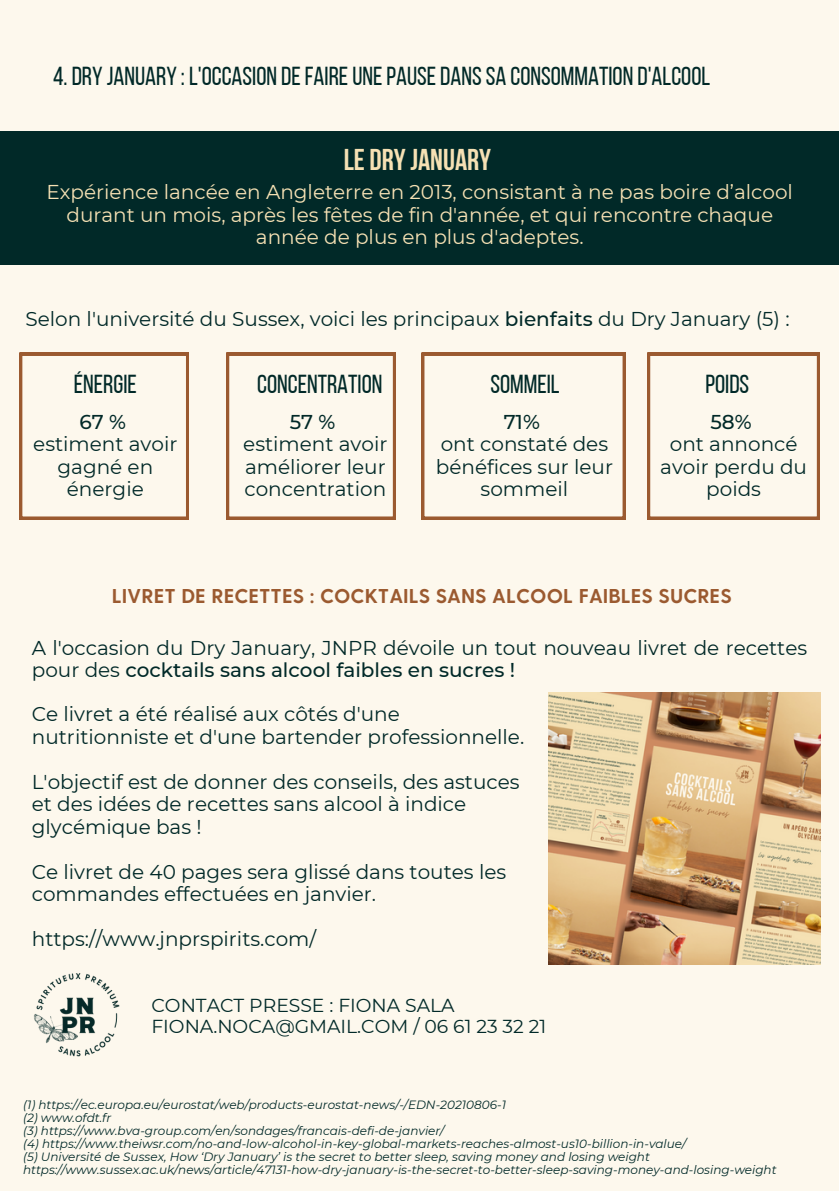
<style>
.page{position:relative;width:839px;height:1191px;background:#fff}
.page>*{position:absolute;margin:0;border:0;box-sizing:border-box;transform-origin:0 0}
.t1{font:700 30px "Bebas Neue";color:#f6e1b4}
.t2{font:26px "Bebas Neue";color:#012928}
.t3{font:20px/22.4px "Montserrat";color:#012928}
.t4{font:20px/22.6px "Montserrat";color:#f6e1b4;text-align:center}
.t5{font:700 20px "Greycliff CF";color:#9b5a30}
.t6{font:500 20px "Montserrat";color:#012928}
.t7{font:18.8px/21px "Montserrat";color:#012928}
.t8{font:italic 12px/13px "Montserrat";color:#012928}
.s1{font-weight:500}
</style>
<div class="page">
<div style="left:0;top:0;width:838px;height:1191px;background:#fdf8ed"></div>
<img style="left:34px;top:973px;width:86px;height:84px">
<svg style="left:19px;top:353px;width:170px;height:166px"></svg>
<svg style="left:647px;top:353px;width:172px;height:166px"></svg>
<svg style="left:226px;top:353px;width:170px;height:166px"></svg>
<svg style="left:421px;top:353px;width:204px;height:166px"></svg>
<div style="left:0;top:131px;width:838px;height:134px;background:#012928"></div>
<img style="left:549px;top:693px;width:271px;height:271px">
<h2 class="t2" style="left:53px;top:65px;width:658px">4. DRY JANUARY : L'OCCASION DEFAIREUNEPAUSEDANSSA CONSOMMATION D'ALCOOL</h2>
<h1 class="t1" style="left:343px;top:148px;width:149px">LE DRYJANUARY</h1>
<p class="t4" style="left:46px;top:181px;width:748px">Expérience lancée en Angleterre en 2013, consistant à ne pas boire d’alcool durant un mois, après les fêtes de fin d'année, et qui rencontre chaque année de plus en plus d'adeptes.</p>
<p class="t3" style="left:26px;top:308px;width:765px">Selon l'université du Sussex, voici les principaux <span class="s1">bienfaits</span> du Dry January (5) :</p>
<h2 class="t2" style="left:74px;top:373px;width:65px">ÉNERGIE</h2>
<p class="t6" style="left:79px;top:410px;width:48px">67 %</p>
<p class="t3" style="left:33px;top:433px;width:146px;text-align:center">estiment avoir gagné en énergie</p>
<h2 class="t2" style="left:257px;top:373px;width:127px">CONCENTRATION</h2>
<p class="t6" style="left:290px;top:410px;width:47px">57 %</p>
<p class="t3" style="left:243px;top:433px;width:146px;text-align:justify">estiment avoir améliorer leur concentration</p>
<h2 class="t2" style="left:490px;top:373px;width:71px">SOMMEIL</h2>
<p class="t6" style="left:503px;top:410px;width:38px">71%</p>
<p class="t3" style="left:436px;top:433px;width:179px;text-align:center">ont constaté des bénéfices sur leur sommeil</p>
<h2 class="t2" style="left:705px;top:373px;width:45px">POIDS</h2>
<p class="t6" style="left:710px;top:410px;width:43px">58%</p>
<p class="t3" style="left:660px;top:433px;width:148px;text-align:center">ont annoncé avoir perdu du poids</p>
<p class="t5" style="left:112px;top:583px;width:621px">LIVRET DE RECETTES : COCKTAILS SANS ALCOOL FAIBLES SUCRES</p>
<p class="t3" style="left:32px;top:636px;width:776px">A l'occasion du Dry January, JNPR dévoile un tout nouveau livret de recettes pour des <span class="s1">cocktails sans alcool faibles en sucres !</span></p>
<p class="t3" style="left:32px;top:703px;width:494px">Ce livret a été réalisé aux côtés d'une nutritionniste et d'une bartender professionnelle.</p>
<p class="t3" style="left:32px;top:771px;width:489px">L'objectif est de donner des conseils, des astuces et des idées de recettes sans alcool à indice glycémique bas !</p>
<p class="t3" style="left:32px;top:861px;width:476px">Ce livret de 40 pages sera glissé dans toutes les commandes effectuées en janvier.</p>
<p class="t3" style="left:32px;top:928px;width:286px">https://www.jnprspirits.com/</p>
<p class="t7" style="left:151px;top:995px;width:396px">CONTACT PRESSE : FIONA SALA<br>FIONA.NOCA@GMAIL.COM / 06 61 23 32 21</p>
<p class="t8" style="left:23px;top:1099px;width:755px">(1) https://ec.europa.eu/eurostat/web/products-eurostat-news/-/EDN-20210806-1<br>(2) www.ofdt.fr<br>(3) https://www.bva-group.com/en/sondages/francais-defi-de-janvier/<br>(4) https://www.theiwsr.com/no-and-low-alcohol-in-key-global-markets-reaches-almost-us10-billion-in-value/<br>(5) Université de Sussex, How ‘Dry January’ is the secret to better sleep, saving money and losing weight https://www.sussex.ac.uk/news/article/47131-how-dry-january-is-the-secret-to-better-sleep-saving-money-and-losing-weight</p>
</div>
